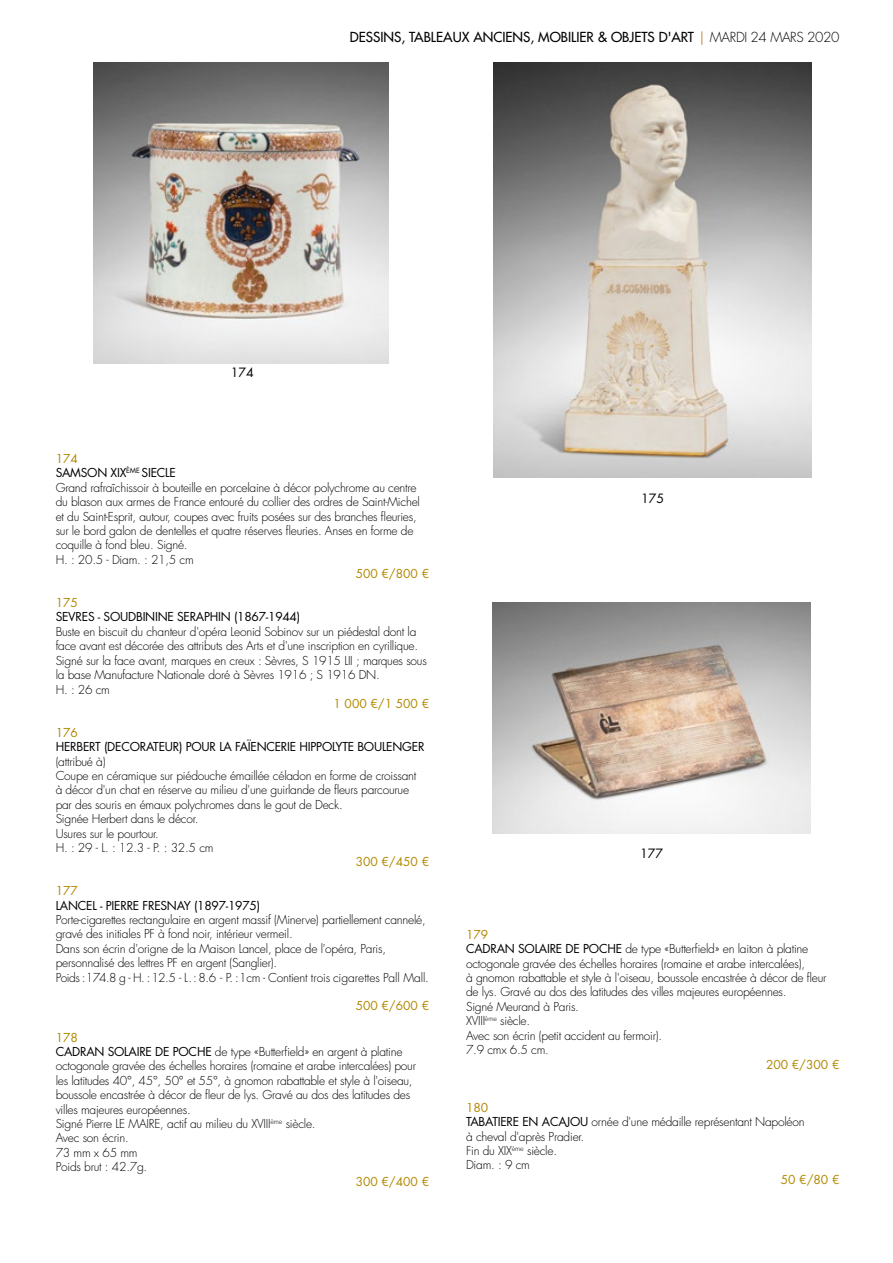
<style>
.page{position:relative;width:893px;height:1263px;background:#fff}
.page>*{position:absolute;margin:0;border:0;box-sizing:border-box;transform-origin:0 0}
.t1{font:13.5px "Futura";color:#000}
.t2{font:12.45px "Futura Std";color:#000}
.t3{font:300 12px/14.4px "Futura Std";letter-spacing:-.02em;color:#000}
.t4{font:12px "Futura Std";letter-spacing:-.02em;color:#000}
.t5{font:12px "Futura Std";color:#b28800}
.s1{font-family:"Futura Std";color:#c29558}
.s2{font-family:"Futura CE";font-weight:300}
.s3{font-weight:400;color:#b28800}
.s4{font-weight:400}
</style>
<div class="page">
<img style="left:494px;top:63px;width:317px;height:415px">
<img style="left:493px;top:603px;width:317px;height:230px">
<img style="left:94px;top:63px;width:295px;height:300px">
<p class="t1" style="left:350px;top:28px;width:491px">DESSINS, TABLEAUX ANCIENS, MOBILIER &amp; OBJETS D'ART <span class="s1">|</span> <span class="s2">MARDI 24 MARS 2020</span></p>
<p class="t2" style="left:231px;top:364px;width:25px">174</p>
<p class="t3" style="left:56px;top:452px;width:366px"><span class="s3">174<br></span><span class="s4">SAMSON XIX</span><sup>ÈME</sup> <span class="s4">SIECLE<br></span>Grand rafraîchissoir à bouteille en porcelaine à décor polychrome au centre du blason aux armes de France entouré du collier des ordres de Saint-Michel et du Saint-Esprit, autour, coupes avec fruits posées sur des branches fleuries, sur le bord galon de dentelles et quatre réserves fleuries. Anses en forme de coquille à fond bleu. Signé.<br>H. : 20.5 - Diam. : 21,5 cm</p>
<p class="t5" style="left:356px;top:566px;width:75px">500 €/800 €</p>
<p class="t5" style="left:56px;top:595px;width:24px">175</p>
<p class="t4" style="left:56px;top:609px;width:246px">SEVRES - SOUDBININE SERAPHIN (1867-1944)</p>
<p class="t3" style="left:56px;top:625px;width:373px">Buste en biscuit du chanteur d'opéra Leonid Sobinov sur un piédestal dont la face avant est décorée des attributs des Arts et d'une inscription en cyrillique.<br>Signé sur la face avant, marques en creux : Sèvres, S 1915 LII ; marques sous la base Manufacture Nationale doré à Sèvres 1916 ; S 1916 DN.<br>H. : 26 cm</p>
<p class="t5" style="left:333px;top:696px;width:97px">1 000 €/1 500 €</p>
<p class="t5" style="left:56px;top:725px;width:24px">176</p>
<p class="t4" style="left:56px;top:739px;width:370px">HERBERT (DECORATEUR) POUR LA FAÏENCERIE HIPPOLYTE BOULENGER</p>
<p class="t3" style="left:56px;top:754px;width:362px">(attribué à)<br>Coupe en céramique sur piédouche émaillée céladon en forme de croissant à décor d'un chat en réserve au milieu d'une guirlande de fleurs parcourue par des souris en émaux polychromes dans le gout de Deck.<br>Signée Herbert dans le décor.<br>Usures sur le pourtour.<br>H. : 29 - L. : 12.3 - P. : 32.5 cm</p>
<p class="t5" style="left:356px;top:854px;width:75px">300 €/450 €</p>
<p class="t5" style="left:56px;top:883px;width:24px">177</p>
<p class="t4" style="left:56px;top:897px;width:206px">LANCEL - PIERRE FRESNAY (1897-1975)</p>
<p class="t3" style="left:56px;top:913px;width:375px">Porte-cigarettes rectangulaire en argent massif (Minerve) partiellement cannelé, gravé des initiales PF à fond noir, intérieur vermeil.<br>Dans son écrin d'origne de la Maison Lancel, place de l'opéra, Paris, personnalisé des lettres PF en argent (Sanglier).<br>Poids :174.8 g - H. : 12.5 - L. : 8.6 - P. : 1cm - Contient trois cigarettes Pall Mall.</p>
<p class="t5" style="left:356px;top:998px;width:75px">500 €/600 €</p>
<p class="t3" style="left:56px;top:1030px;width:362px"><span class="s3">178<br></span><span class="s4">CADRAN SOLAIRE DE POCHE</span> de type «Butterfield» en argent à platine octogonale gravée des échelles horaires (romaine et arabe intercalées) pour les latitudes 40°, 45°, 50° et 55°, à gnomon rabattable et style à l'oiseau, boussole encastrée à décor de fleur de lys. Gravé au dos des latitudes des villes majeures européennes.<br>Signé Pierre LE MAIRE, actif au milieu du XVIII<sup>ème</sup> siècle.<br>Avec son écrin.<br>73 mm x 65 mm<br>Poids brut : 42.7g.</p>
<p class="t5" style="left:356px;top:1173px;width:75px">300 €/400 €</p>
<p class="t2" style="left:641px;top:490px;width:25px">175</p>
<p class="t2" style="left:640px;top:846px;width:25px">177</p>
<p class="t3" style="left:466px;top:928px;width:362px"><span class="s3">179<br></span><span class="s4">CADRAN SOLAIRE DE POCHE</span> de type «Butterfield» en laiton à platine octogonale gravée des échelles horaires (romaine et arabe intercalées),<br>à gnomon rabattable et style à l'oiseau, boussole encastrée à décor de fleur de lys. Gravé au dos des latitudes des villes majeures européennes.<br>Signé Meurand à Paris.<br>XVIII<sup>ème</sup> siècle.<br>Avec son écrin (petit accident au fermoir).<br>7.9 cmx 6.5 cm.</p>
<p class="t5" style="left:766px;top:1056px;width:75px">200 €/300 €</p>
<p class="t3" style="left:466px;top:1100px;width:340px"><span class="s3">180<br></span><span class="s4">TABATIERE EN ACAJOU</span> ornée d'une médaille représentant Napoléon à cheval d'après Pradier.<br>Fin du XIX<sup>ème</sup> siècle.<br>Diam. : 9 cm</p>
<p class="t5" style="left:781px;top:1171px;width:60px">50 €/80 €</p>
</div>
